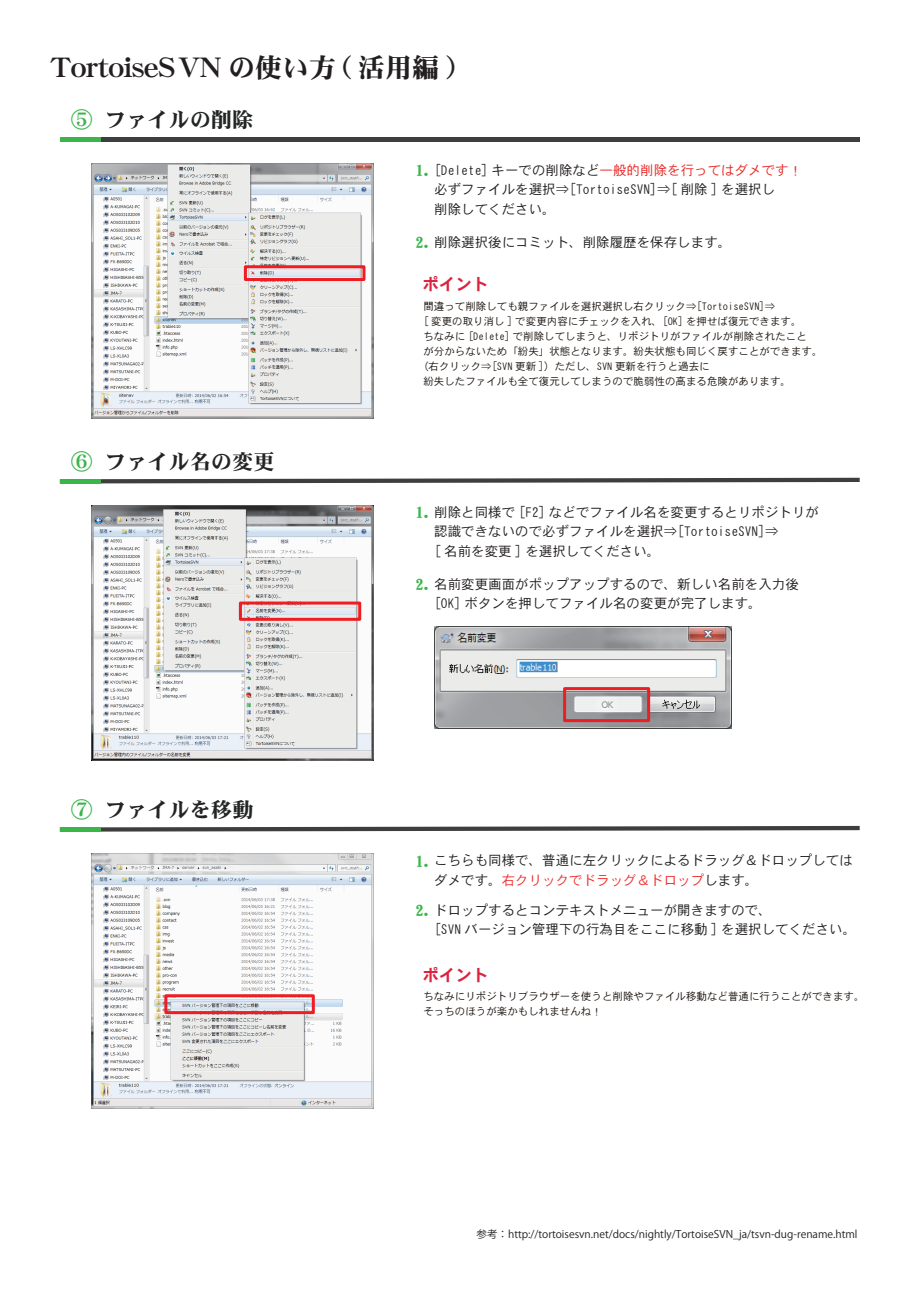
<style>
.page{position:relative;width:919px;height:1289px;background:#fff}
.page>*{position:absolute;margin:0;border:0;box-sizing:border-box;transform-origin:0 0}
.t1{font:27px "DFHS Mincho W9 WINP RKSJ H";color:#231f20}
.t2{font:21px "DFHS Mincho W9 WINP RKSJ H";color:#232524}
.t3{font:16.5px "DF Kai Sho SU WIN RKSJ H";color:#3ab54a}
.t4{font:16.5px "DFHS Gothic W7 WIN RKSJ H";color:#db233f}
.t5{font:13.5px/19.5px "DFHS Gothic W3 WIN RKSJ H";color:#231f20}
.t6{font:10.5px/15px "DFHS Gothic W3 WIN RKSJ H";color:#1f1712}
.t7{font:10.5px "Koz Go Pr 6 N";color:#231f20}
.s1{color:#3ab54a}
.s2{color:#e62725}
.s3{font-family:"DF Kai Sho SU WIN RKSJ H";font-size:16.5px;color:#3ab54a}
.s4{color:#ee2d2d}
</style>
<div class="page">
<hr style="left:60px;top:137px;width:799px;height:4px;background:#3e3e3f">
<hr style="left:60px;top:137px;width:41px;height:4px;background:#3ab54a">
<img style="left:91px;top:163px;width:282px;height:255px">
<svg style="left:101px;top:478px;width:758px;height:5px;background:#5d5d5e"></svg>
<hr style="left:60px;top:479px;width:41px;height:4px;background:#3ab54a">
<svg style="left:101px;top:826px;width:758px;height:5px;background:#5f5f60"></svg>
<hr style="left:60px;top:827px;width:41px;height:4px;background:#3ab54a">
<img style="left:91px;top:505px;width:282px;height:255px">
<img style="left:434px;top:626px;width:297px;height:102px">
<div style="left:244px;top:265px;width:121px;height:16px;border:3px solid #ee1d23"></div>
<div style="left:239px;top:601px;width:122px;height:20px;border:3px solid #ee1d23"></div>
<div style="left:563px;top:687px;width:87px;height:35px;border:3px solid #ee1d23"></div>
<img style="left:91px;top:853px;width:282px;height:255px">
<div style="left:164px;top:994px;width:151px;height:20px;border:3px solid #ee1d23"></div>
<h1 class="t1" style="left:50px;top:53px;width:406px">TortoiseSVN の使い方 ( 活用編 )</h1>
<h2 class="t2" style="left:71px;top:109px;width:183px"><span class="s1">⑤</span> ファイルの削除</h2>
<p class="t5" style="left:434px;top:160px;width:369px">[Delete] キーでの削除など<span class="s2">一般的削除を行ってはダメです！</span>必ずファイルを選択⇒[TortoiseSVN]⇒[ 削除 ] を選択し<br>削除してください。</p>
<p class="t3" style="left:415px;top:162px;width:18px">1.</p>
<p class="t5" style="left:415px;top:232px;width:317px"><span class="s3">2.</span> 削除選択後にコミット、削除履歴を保存します。</p>
<p class="t4" style="left:422px;top:276px;width:67px">ポイント</p>
<h2 class="t2" style="left:71px;top:451px;width:205px"><span class="s1">⑥</span> ファイル名の変更</h2>
<h2 class="t2" style="left:71px;top:799px;width:183px"><span class="s1">⑦</span> ファイルを移動</h2>
<p class="t6" style="left:423px;top:298px;width:353px">間違って削除しても親ファイルを選択選択し右クリック⇒[TortoiseSVN]⇒</p>
<p class="t6" style="left:423px;top:313px;width:379px">[ 変更の取り消し ] で変更内容にチェックを入れ、[OK] を押せば復元できます。</p>
<p class="t6" style="left:423px;top:328px;width:385px">ちなみに [Delete] で削除してしまうと、リポジトリがファイルが削除されたこと</p>
<p class="t6" style="left:423px;top:343px;width:400px">が分からないため「紛失」状態となります。紛失状態も同じく戻すことができます。</p>
<p class="t6" style="left:418px;top:358px;width:293px">（右クリック⇒[SVN 更新 ]）ただし、SVN 更新を行うと過去に</p>
<p class="t6" style="left:423px;top:373px;width:369px">紛失したファイルも全て復元してしまうので脆弱性の高まる危険があります。</p>
<p class="t5" style="left:434px;top:502px;width:386px">削除と同様で [F2] などでファイル名を変更するとリポジトリが認識できないので必ずファイルを選択⇒[TortoiseSVN]⇒<br>[ 名前を変更 ] を選択してください。</p>
<p class="t3" style="left:415px;top:504px;width:18px">1.</p>
<p class="t5" style="left:434px;top:574px;width:366px">名前変更画面がポップアップするので、新しい名前を入力後[OK] ボタンを押してファイル名の変更が完了します。</p>
<p class="t3" style="left:415px;top:576px;width:18px">2.</p>
<p class="t5" style="left:434px;top:850px;width:420px">こちらも同様で、普通に左クリックによるドラッグ＆ドロップしてはダメです。<span class="s4">右クリックでドラッグ＆ドロップ</span>します。</p>
<p class="t3" style="left:415px;top:852px;width:18px">1.</p>
<p class="t3" style="left:415px;top:902px;width:18px">2.</p>
<p class="t5" style="left:434px;top:900px;width:423px">ドロップするとコンテキストメニューが開きますので、<br>[SVN バージョン管理下の行為目をここに移動 ] を選択してください。</p>
<p class="t4" style="left:422px;top:966px;width:67px">ポイント</p>
<p class="t6" style="left:423px;top:988px;width:442px">ちなみにリポジトリブラウザーを使うと削除やファイル移動など普通に行うことができます。そっちのほうが楽かもしれませんね！</p>
<p class="t7" style="left:476px;top:1228px;width:382px">参考：http://tortoisesvn.net/docs/nightly/TortoiseSVN_ja/tsvn-dug-rename.html</p>
</div>
